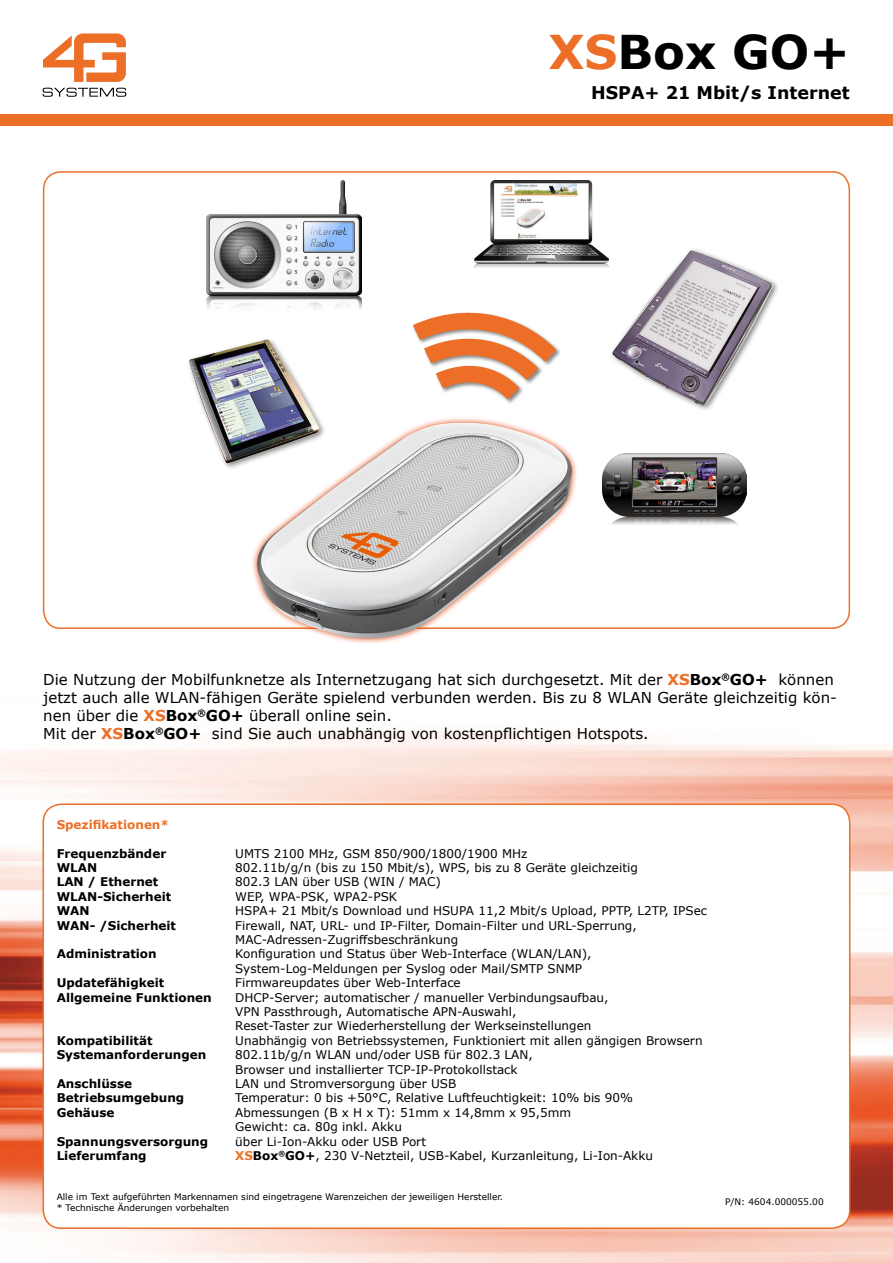
<style>
.page{position:relative;width:893px;height:1263px;background:#fff}
.page>*{position:absolute;margin:0;border:0;box-sizing:border-box;transform-origin:0 0}
.t1{font:700 46.5px "Verdana";color:#000}
.t2{font:700 17.4px "Verdana";color:#000}
.t3{font:15px/18px "Verdana";color:#000}
.t4{font:12px/14.4px "Verdana";color:#000}
.t5{font:700 12px "Verdana";color:#000}
.t6{font:700 12px "Verdana";color:#ed6f27}
.t7{font:9px/10.8px "Verdana";color:#000}
.s1{color:#ed6f27}
.s2{font-weight:700;color:#ed6f27}
.s3{font-weight:700}
</style>
<div class="page">
<img style="left:0;top:573px;width:893px;height:690px">
<div style="left:0;top:114px;width:893px;height:11px;background:#ed6f27"></div>
<svg style="left:43px;top:88px;width:83px;height:9px"></svg>
<svg style="left:43px;top:33px;width:83px;height:49px"></svg>
<div style="left:43px;top:171px;width:806px;height:456px;background:#fff;border-radius:17px"></div>
<div style="left:43px;top:804px;width:807px;height:424px;background:#fff;border-radius:18px"></div>
<div style="left:43px;top:803px;width:807px;height:426px;border:2px solid #ed6f27;border-radius:18px"></div>
<img style="left:206px;top:181px;width:155px;height:128px">
<img style="left:190px;top:340px;width:125px;height:123px">
<img style="left:612px;top:250px;width:161px;height:155px">
<svg style="left:413px;top:312px;width:143px;height:88px"></svg>
<img style="left:603px;top:454px;width:143px;height:71px">
<img style="left:246px;top:411px;width:336px;height:239px">
<img style="left:474px;top:181px;width:135px;height:88px">
<h1 class="t1" style="left:549px;top:20px;width:302px"><span class="s1">XS</span>Box GO+</h1>
<h2 class="t2" style="left:591px;top:80px;width:260px">HSPA+ 21 Mbit/s Internet</h2>
<p class="t3" style="left:43px;top:670px;width:795px">Die Nutzung der Mobilfunknetze als Internetzugang hat sich durchgesetzt. Mit der <span class="s2">XS</span><span class="s3">Box</span><sup>®</sup><span class="s3">GO+</span> können jetzt auch alle WLAN-fähigen Geräte spielend verbunden werden. Bis zu 8 WLAN Geräte gleichzeitig kön&shy;nen über die <span class="s2">XS</span><span class="s3">Box</span><sup>®</sup><span class="s3">GO+</span> überall online sein.<br>Mit der <span class="s2">XS</span><span class="s3">Box</span><sup>®</sup><span class="s3">GO+</span> sind Sie auch unabhängig von kostenpflichtigen Hotspots.</p>
<p class="t6" style="left:57px;top:816px;width:114px">Spezifikationen*</p>
<p class="t5" style="left:57px;top:845px;width:111px">Frequenzbänder</p>
<p class="t4" style="left:235px;top:846px;width:294px">UMTS 2100 MHz, GSM 850/900/1800/1900 MHz</p>
<p class="t5" style="left:57px;top:859px;width:42px">WLAN</p>
<p class="t4" style="left:235px;top:860px;width:404px">802.11b/g/n (bis zu 150 Mbit/s), WPS, bis zu 8 Geräte gleichzeitig</p>
<p class="t5" style="left:57px;top:873px;width:103px">LAN / Ethernet</p>
<p class="t4" style="left:235px;top:875px;width:207px">802.3 LAN über USB (WIN / MAC)</p>
<p class="t5" style="left:57px;top:888px;width:116px">WLAN-Sicherheit</p>
<p class="t4" style="left:235px;top:889px;width:163px">WEP, WPA-PSK, WPA2-PSK</p>
<p class="t5" style="left:57px;top:902px;width:35px">WAN</p>
<p class="t4" style="left:235px;top:903px;width:473px">HSPA+ 21 Mbit/s Download und HSUPA 11,2 Mbit/s Upload, PPTP, L2TP, IPSec</p>
<p class="t5" style="left:57px;top:917px;width:121px">WAN- /Sicherheit</p>
<p class="t4" style="left:235px;top:918px;width:403px">Firewall, NAT, URL- und IP-Filter, Domain-Filter und URL-Sperrung,<br>MAC-Adressen-Zugriffsbeschränkung</p>
<p class="t5" style="left:57px;top:945px;width:102px">Administration</p>
<p class="t4" style="left:235px;top:947px;width:358px">Konfiguration und Status über Web-Interface (WLAN/LAN),<br>System-Log-Meldungen per Syslog oder Mail/SMTP SNMP</p>
<p class="t5" style="left:57px;top:974px;width:109px">Updatefähigkeit</p>
<p class="t4" style="left:235px;top:975px;width:227px">Firmwareupdates über Web-Interface</p>
<p class="t5" style="left:57px;top:989px;width:157px">Allgemeine Funktionen</p>
<p class="t4" style="left:235px;top:990px;width:375px">DHCP-Server; automatischer / manueller Verbindungsaufbau,<br>VPN Passthrough, Automatische APN-Auswahl,<br>Reset-Taster zur Wiederherstellung der Werkseinstellungen</p>
<p class="t5" style="left:57px;top:1032px;width:97px">Kompatibilität</p>
<p class="t4" style="left:235px;top:1033px;width:469px">Unabhängig von Betriebssystemen, Funktioniert mit allen gängigen Browsern</p>
<p class="t5" style="left:57px;top:1046px;width:151px">Systemanforderungen</p>
<p class="t4" style="left:235px;top:1047px;width:299px">802.11b/g/n WLAN und/oder USB für 802.3 LAN,<br>Browser und installierter TCP-IP-Protokollstack</p>
<p class="t5" style="left:57px;top:1075px;width:77px">Anschlüsse</p>
<p class="t4" style="left:235px;top:1076px;width:222px">LAN und Stromversorgung über USB</p>
<p class="t5" style="left:57px;top:1089px;width:129px">Betriebsumgebung</p>
<p class="t4" style="left:235px;top:1091px;width:399px">Temperatur: 0 bis +50°C, Relative Luftfeuchtigkeit: 10% bis 90%</p>
<p class="t5" style="left:57px;top:1104px;width:59px">Gehäuse</p>
<p class="t4" style="left:235px;top:1105px;width:337px">Abmessungen (B x H x T): 51mm x 14,8mm x 95,5mm<br>Gewicht: ca. 80g inkl. Akku</p>
<p class="t5" style="left:57px;top:1133px;width:153px">Spannungsversorgung</p>
<p class="t4" style="left:235px;top:1134px;width:192px">über Li-Ion-Akku oder USB Port</p>
<p class="t5" style="left:57px;top:1147px;width:91px">Lieferumfang</p>
<p class="t4" style="left:235px;top:1148px;width:419px"><span class="s2">XS</span><span class="s3">Box</span><sup>®</sup><span class="s3">GO+</span>, 230 V-Netzteil, USB-Kabel, Kurzanleitung, Li-Ion-Akku</p>
<p class="t7" style="left:57px;top:1191px;width:448px">Alle im Text aufgeführten Markennamen sind eingetragene Warenzeichen der jeweiligen Hersteller. * Technische Änderungen vorbehalten</p>
<p class="t7" style="left:725px;top:1196px;width:100px">P/N: 4604.000055.00</p>
</div>
